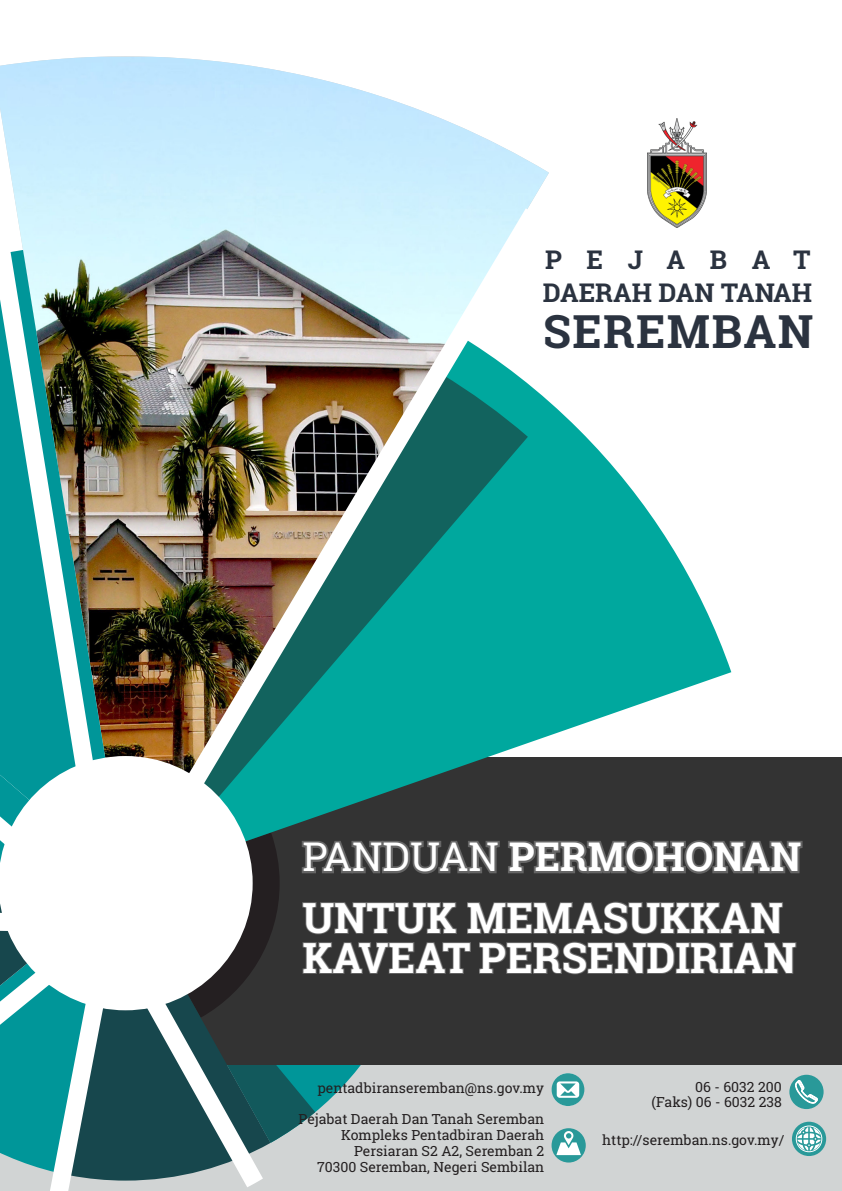
<style>
.page{position:relative;width:842px;height:1191px;background:#fff}
.page>*{position:absolute;margin:0;border:0;box-sizing:border-box;transform-origin:0 0}
.t1{font:700 46px "Roboto Slab";letter-spacing:.03em;color:#2b3340}
.t2{font:700 42px "Roboto Slab";color:#fff}
.t3{font:700 40px "Roboto Slab";color:#fff}
.t4{font:700 26px "Roboto Slab";color:#2b3340}
.t5{font:700 26px "Roboto Slab";letter-spacing:.95em;color:#2b3340}
.t6{font:14px "Roboto Slab";color:#231f20}
.s1{font-weight:400}
</style>
<div class="page">
<div style="left:0;top:1064px;width:842px;height:127px;background:#d1d4d4"></div>
<div style="left:166px;top:757px;width:676px;height:307px;background:#333"></div>
<img style="left:0;top:57px;width:549px;height:129px">
<svg style="left:541px;top:394px;width:190px;height:345px;fill:#00a89e"></svg>
<img style="left:0;top:106px;width:541px;height:1085px">
<svg style="left:0;top:756px;width:253px;height:254px"></svg>
<svg style="left:552px;top:1128px;width:34px;height:34px"></svg>
<svg style="left:556px;top:1131px;width:25px;height:24px"></svg>
<div style="left:789px;top:1074px;width:34px;height:35px;background:#299999;border-radius:50%"></div>
<svg style="left:795px;top:1080px;width:23px;height:23px"></svg>
<svg style="left:792px;top:1121px;width:34px;height:35px"></svg>
<div style="left:796px;top:1125px;width:26px;height:27px;border:1px solid #fff;border-radius:50%"></div>
<svg style="left:797px;top:1127px;width:24px;height:23px"></svg>
<svg style="left:552px;top:1073px;width:32px;height:33px"></svg>
<svg style="left:300px;top:838px;width:503px;height:38px"></svg>
<svg style="left:301px;top:900px;width:496px;height:75px"></svg>
<img style="left:647px;top:118px;width:59px;height:110px">
<p class="t5" style="left:545px;top:241px;width:267px">PEJABAT</p>
<p class="t4" style="left:543px;top:275px;width:271px">DAERAH DAN TANAH</p>
<p class="t1" style="left:543px;top:300px;width:272px">SEREMBAN</p>
<p class="t3" style="left:302px;top:829px;width:500px"><span class="s1">PANDUAN</span> PERMOHONAN</p>
<p class="t2" style="left:302px;top:889px;width:482px">UNTUK MEMASUKKAN</p>
<p class="t2" style="left:302px;top:929px;width:495px">KAVEAT PERSENDIRIAN</p>
<p class="t6" style="left:317px;top:1078px;width:228px">pentadbiranseremban@ns.gov.my</p>
<p class="t6" style="left:299px;top:1109px;width:247px">Pejabat Daerah Dan Tanah Seremban</p>
<p class="t6" style="left:341px;top:1125px;width:205px">Kompleks Pentadbiran Daerah</p>
<p class="t6" style="left:354px;top:1141px;width:192px">Persiaran S2 A2, Seremban 2</p>
<p class="t6" style="left:317px;top:1157px;width:228px">70300 Seremban, Negeri Sembilan</p>
<p class="t6" style="left:695px;top:1077px;width:88px">06 - 6032 200</p>
<p class="t6" style="left:652px;top:1092px;width:132px">(Faks) 06 - 6032 238</p>
<p class="t6" style="left:602px;top:1130px;width:184px">http://seremban.ns.gov.my/</p>
</div>
